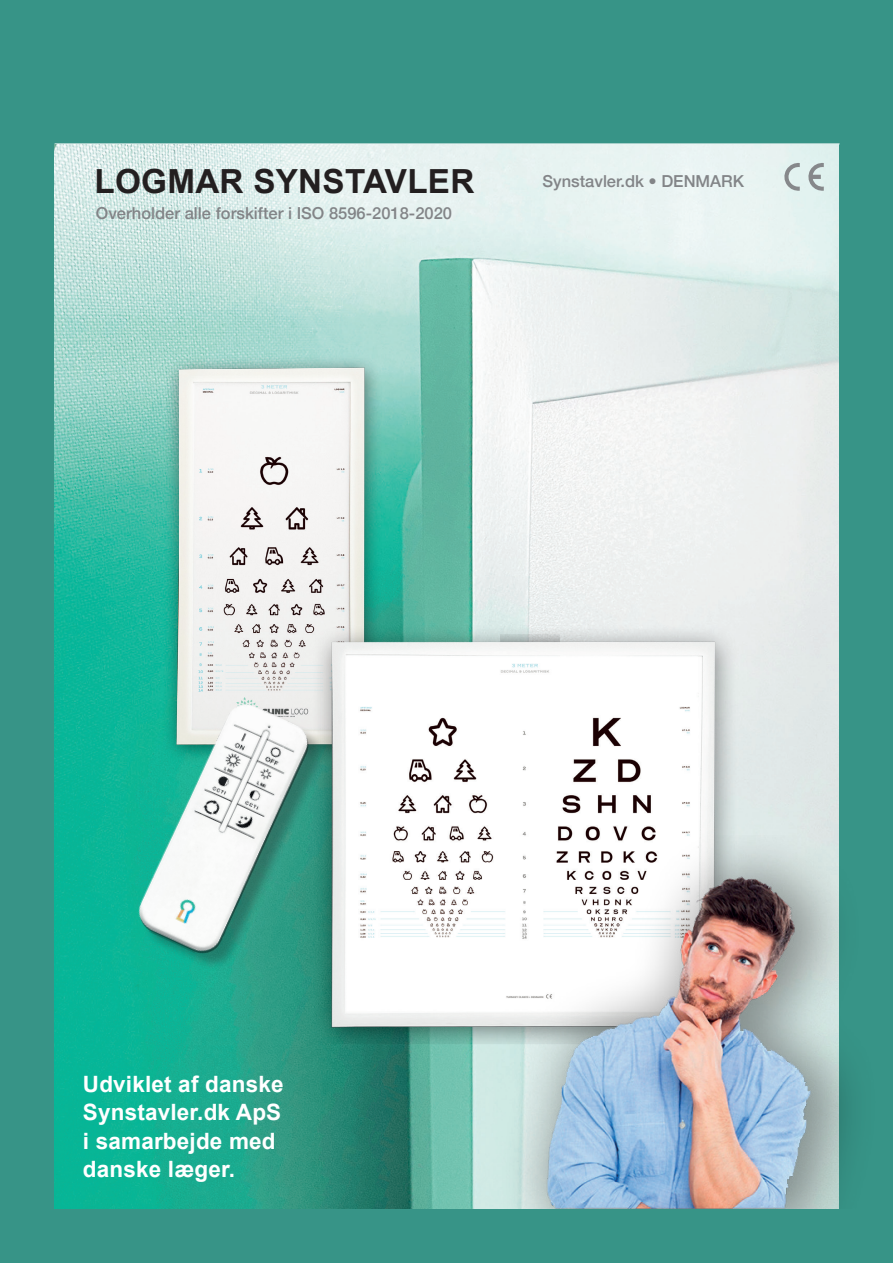
<style>
.page{position:relative;width:893px;height:1263px;background:#379487}
.page>*{position:absolute;margin:0;border:0;box-sizing:border-box;transform-origin:0 0}
.t1{font:700 33.3px "Arial";letter-spacing:.01em;color:#231f20}
.t2{font:700 22.5px/28.5px "Arial";letter-spacing:.01em;color:#fff}
.t3{font:500 16.5px "Helvetica Neue";color:#828487}
</style>
<div class="page">
<img style="left:54px;top:144px;width:785px;height:1065px">
<img style="left:162px;top:356px;width:219px;height:334px">
<div style="left:139px;top:707px;width:187px;height:265px;background:#231f20;opacity:.33"></div>
<img style="left:115px;top:690px;width:198px;height:271px">
<svg style="left:807px;top:162px;width:17px;height:29px"></svg>
<svg style="left:783px;top:162px;width:17px;height:29px"></svg>
<img style="left:313px;top:618px;width:424px;height:426px">
<img style="left:502px;top:836px;width:374px;height:373px">
<h1 class="t1" style="left:95px;top:159px;width:381px">LOGMAR SYNSTAVLER</h1>
<p class="t3" style="left:96px;top:200px;width:358px">Overholder alle forskifter i ISO 8596-2018-2020</p>
<p class="t3" style="left:542px;top:168px;width:203px">Synstavler.dk • DENMARK</p>
<h2 class="t2" style="left:83px;top:1070px;width:202px">Udviklet af danske<br>Synstavler.dk ApS i samarbejde med danske læger.</h2>
</div>
